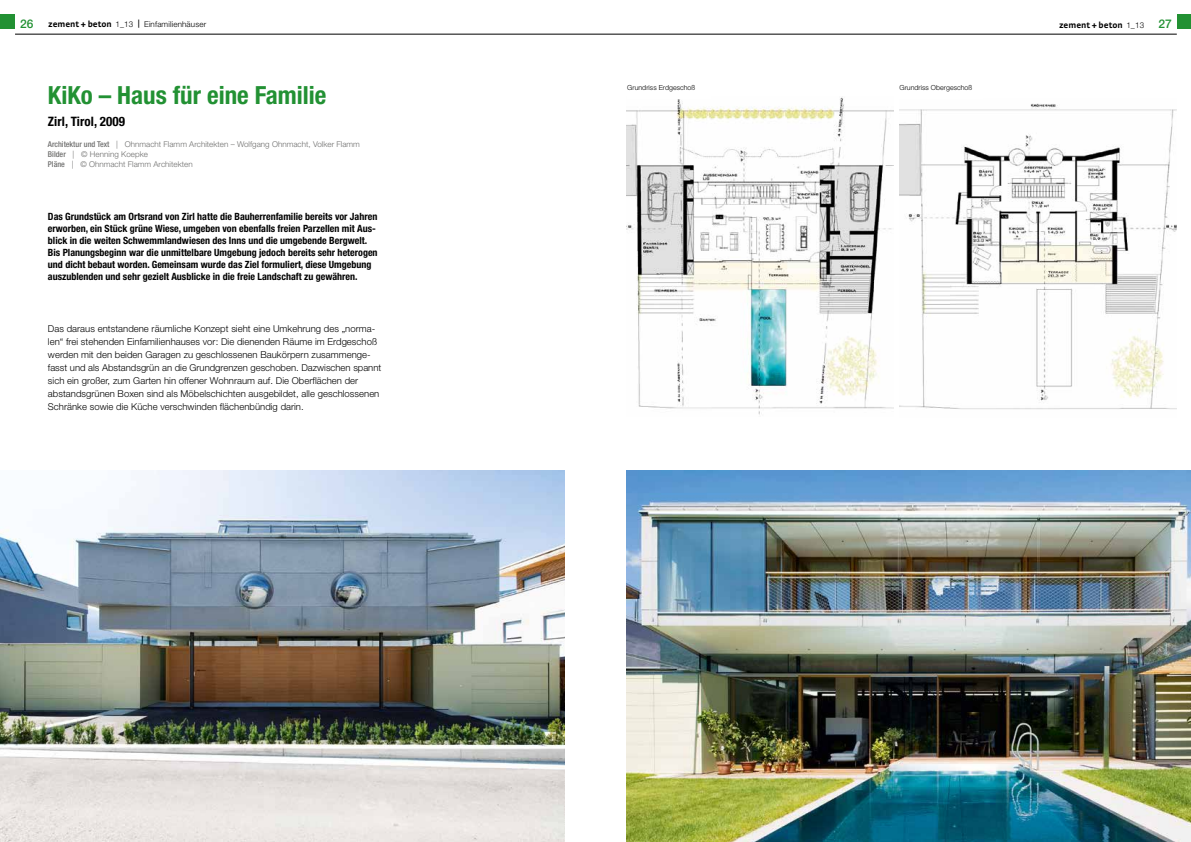
<style>
.page{position:relative;width:1191px;height:842px;background:#fff}
.page>*{position:absolute;margin:0;border:0;box-sizing:border-box;transform-origin:0 0}
.t1{font:700 condensed 25px "Helvetica Neue LT";color:#229133}
.t2{font:700 condensed 13px "Helvetica Neue LT";letter-spacing:.005em;color:#000}
.t3{font:500 12px "Helvetica Neue LT";color:#229133}
.t4{font:700 condensed 10px/12px "Helvetica Neue LT";color:#000}
.t5{font:300 9.5px/13px "Helvetica Neue LT";letter-spacing:.005em;color:#000}
.t6{font:700 9px "Strada";color:#000}
.t7{font:300 8px/10px "Helvetica Neue LT";letter-spacing:.005em;color:#6f6f6e}
.t8{font:300 8px "Helvetica Neue LT";letter-spacing:.02em;color:#000}
.t9{font:300 7px "Helvetica Neue LT";letter-spacing:.005em;color:#000}
.s1{font-family:"Helvetica Neue LT";font-weight:300;font-size:8px}
.s2{font-family:"Helvetica Neue LT";font-weight:500;font-size:12px;color:#229133}
.s3{font-weight:500;font-stretch:condensed}
</style>
<div class="page">
<div style="left:0;top:14px;width:15px;height:14px;background:#229133"></div>
<div style="left:1176px;top:14px;width:15px;height:14px;background:#229133"></div>
<hr style="left:15px;top:34px;width:1161px;height:1px;background:#000">
<img style="left:0;top:470px;width:564px;height:372px">
<img style="left:626px;top:470px;width:565px;height:372px">
<img style="left:626px;top:97px;width:267px;height:318px">
<img style="left:899px;top:103px;width:277px;height:306px">
<div style="left:627px;top:85px;width:83px;height:14px;background:#fff"></div>
<p class="t3" style="left:20px;top:17px;width:15px">26</p>
<p class="t8" style="left:138px;top:20px;width:70px"><sup>|</sup> Einfamilienhäuser</p>
<p class="t6" style="left:1059px;top:20px;width:114px">zement + beton <span class="s1">1_13</span> <span class="s2">27</span></p>
<p class="t6" style="left:48px;top:19px;width:87px">zement + beton <span class="s1">1_13</span></p>
<h1 class="t1" style="left:48px;top:80px;width:280px">KiKo – Haus für eine Familie</h1>
<h2 class="t2" style="left:48px;top:114px;width:79px">Zirl, Tirol, 2009</h2>
<p class="t7" style="left:48px;top:139px;width:313px"><span class="s3">Architektur und Text</span> | Ohnmacht Flamm Architekten – Wolfgang Ohnmacht, Volker Flamm<br><span class="s3">Bilder</span> | © Henning Koepke<br><span class="s3">Pläne</span> | © Ohnmacht Flamm Architekten</p>
<p class="t4" style="left:48px;top:210px;width:331px">Das Grundstück am Ortsrand von Zirl hatte die Bauherrenfamilie bereits vor Jahren erworben, ein Stück grüne Wiese, umgeben von ebenfalls freien Parzellen mit Aus&shy;blick in die weiten Schwemmlandwiesen des Inns und die umgebende Bergwelt.<br>Bis Planungsbeginn war die unmittelbare Umgebung jedoch bereits sehr heterogen und dicht bebaut worden. Gemeinsam wurde das Ziel formuliert, diese Umgebung auszublenden und sehr gezielt Ausblicke in die freie Landschaft zu gewähren.</p>
<p class="t5" style="left:48px;top:322px;width:335px">Das daraus entstandene räumliche Konzept sieht eine Umkehrung des „norma&shy;len“ frei stehenden Einfamilienhauses vor: Die dienenden Räume im Erdgeschoß werden mit den beiden Garagen zu geschlossenen Baukörpern zusammenge&shy;fasst und als Abstandsgrün an die Grundgrenzen geschoben. Dazwischen spannt sich ein großer, zum Garten hin offener Wohnraum auf. Die Oberflächen der abstandsgrünen Boxen sind als Möbelschichten ausgebildet, alle geschlossenen Schränke sowie die Küche verschwinden flächenbündig darin.</p>
<p class="t9" style="left:627px;top:83px;width:69px">Grundriss Erdgeschoß</p>
<p class="t9" style="left:899px;top:83px;width:74px">Grundriss Obergeschoß</p>
</div>
